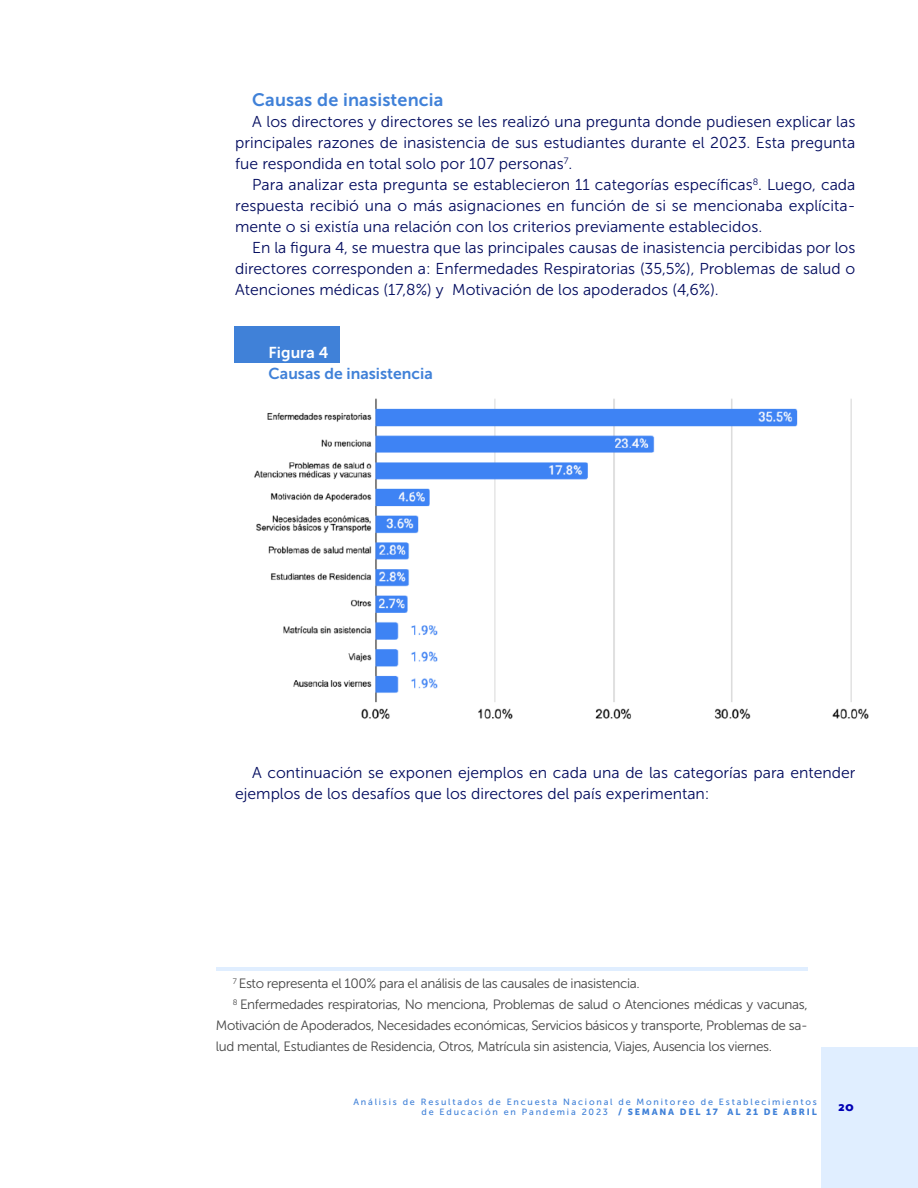
<style>
.page{position:relative;width:918px;height:1188px;background:#fff}
.page>*{position:absolute;margin:0;border:0;box-sizing:border-box;transform-origin:0 0}
.t1{font:18px "Museo Sans 700";letter-spacing:.01em;color:#4081d8}
.t2{font:15.75px/21px "Museo Sans 300";color:#020b5e;text-align:justify}
.t3{font:15.75px "Museo Sans 700";color:#4081d8}
.t4{font:15.75px "Museo Sans 700";color:#fff}
.t5{font:13.5px/21px "Museo Sans 300";letter-spacing:-.03em;color:#454545;text-align:justify}
.t6{font:900 12px "Catamaran";color:#0000b5}
.t7{font:9px/10.8px "Museo Sans 500";letter-spacing:.2em;color:#4081d8;text-align:right}
.s1{font-family:"Museo Sans 900"}
</style>
<div class="page">
<div style="left:822px;top:1048px;width:96px;height:140px;background:#e0eeff"></div>
<hr style="left:216px;top:967px;width:592px;height:4px;background:#e0eeff">
<div style="left:234px;top:326px;width:106px;height:37px;background:#4081d8"></div>
<img style="left:254px;top:398px;width:615px;height:321px">
<p class="t1" style="left:252px;top:90px;width:193px">Causas de inasistencia</p>
<p class="t2" style="left:235px;top:111px;width:622px;text-indent:17px">A los directores y directores se les realizó una pregunta donde pudiesen explicar las principales razones de inasistencia de sus estudiantes durante el 2023. Esta pregunta fue respondida en total solo por 107 personas<sup>7</sup>.</p>
<p class="t2" style="left:235px;top:174px;width:622px;text-indent:17px">Para analizar esta pregunta se establecieron 11 categorías específicas<sup>8</sup>. Luego, cada respuesta recibió una o más asignaciones en función de si se mencionaba explícita&shy;mente o si existía una relación con los criterios previamente establecidos.</p>
<p class="t2" style="left:235px;top:237px;width:622px;text-indent:17px">En la figura 4, se muestra que las principales causas de inasistencia percibidas por los directores corresponden a: Enfermedades Respiratorias (35,5%), Problemas de salud o Atenciones médicas (17,8%) y Motivación de los apoderados (4,6%).</p>
<p class="t4" style="left:269px;top:344px;width:61px">Figura 4</p>
<p class="t3" style="left:269px;top:365px;width:166px">Causas de inasistencia</p>
<p class="t2" style="left:235px;top:762px;width:622px;text-indent:17px">A continuación se exponen ejemplos en cada una de las categorías para entender ejemplos de los desafíos que los directores del país experimentan:</p>
<p class="t5" style="left:233px;top:973px;width:408px"><sup>7</sup> Esto representa el 100% para el análisis de las causales de inasistencia.</p>
<p class="t5" style="left:216px;top:994px;width:593px;text-indent:17px"><sup>8</sup> Enfermedades respiratorias, No menciona, Problemas de salud o Atenciones médicas y vacunas, Motivación de Apoderados, Necesidades económicas, Servicios básicos y transporte, Problemas de sa&shy;lud mental, Estudiantes de Residencia, Otros, Matrícula sin asistencia, Viajes, Ausencia los viernes.</p>
<p class="t7" style="left:353px;top:1096px;width:465px">Análisis de Resultados de Encuesta Nacional de Monitoreo de Establecimientos de Educación en Pandemia 2023 <span class="s1">/ SEMANA DEL 17 AL 21 DE ABRIL</span></p>
<p class="t6" style="left:838px;top:1100px;width:17px">20</p>
</div>
